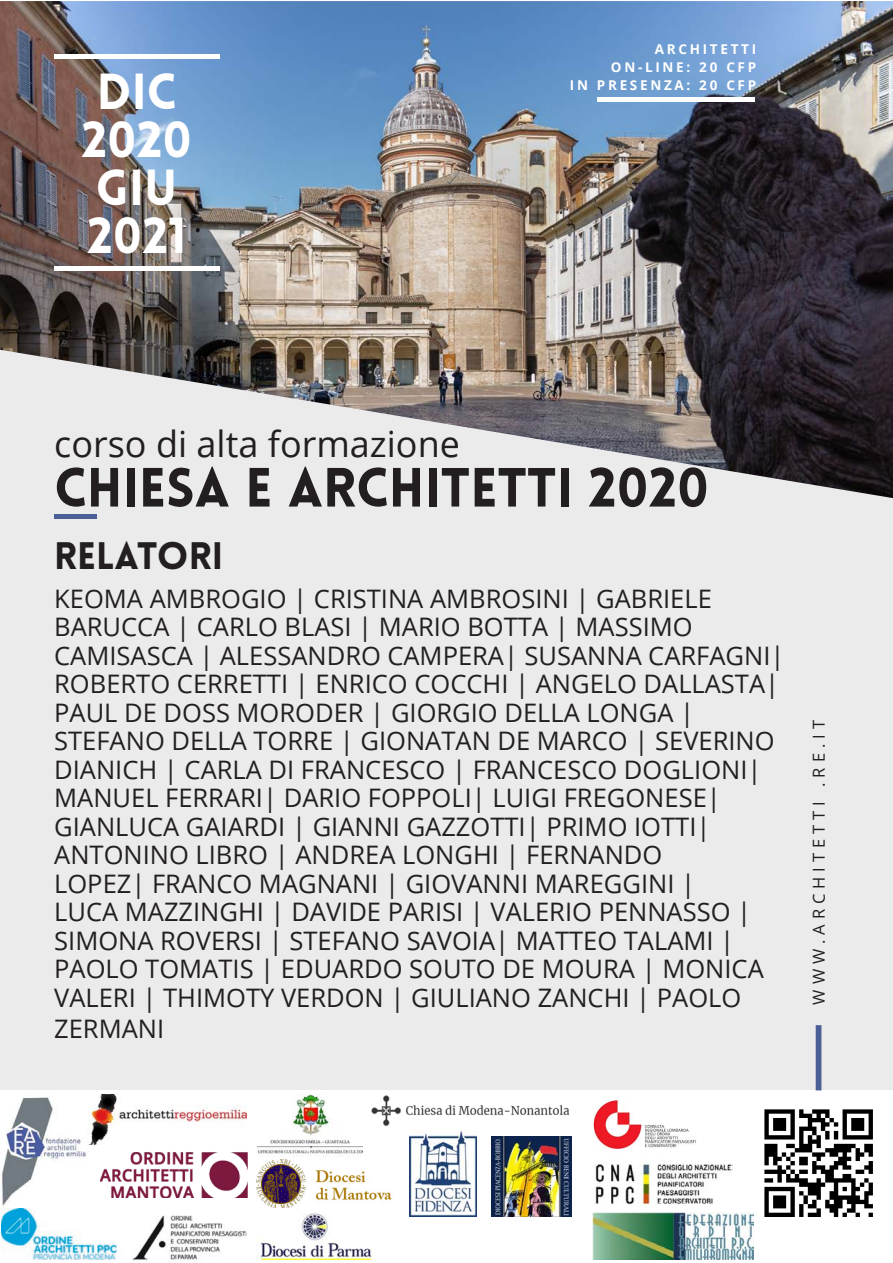
<style>
.page{position:relative;width:893px;height:1263px;background:#fff}
.page>*{position:absolute;margin:0;border:0;box-sizing:border-box;transform-origin:0 0}
.t1{font:900 54px "Lovelo";color:#231f20}
.t2{font:900 49.5px/48px "Lovelo";color:#fff;text-align:center}
.t3{font:900 37.5px "Lovelo";color:#231f20}
.t4{font:36px "Open Sans";color:#231f20}
.t5{font:25.5px/28.5px "Open Sans";color:#231f20}
.t6{font:16.5px "Open Sans";letter-spacing:.3em;color:#231f20}
.t7{font:700 13.5px/18px "Open Sans";letter-spacing:.2em;color:#fff;text-align:right}
</style>
<div class="page">
<div style="left:0;top:4px;width:892px;height:1259px;background:#ebebec"></div>
<div style="left:0;top:1091px;width:892px;height:172px;background:#fff"></div>
<div style="left:816px;top:1025px;width:5px;height:65px;background:#4a5f96"></div>
<img style="left:592px;top:1212px;width:162px;height:47px">
<img style="left:595px;top:1164px;width:138px;height:41px">
<img style="left:2px;top:1097px;width:84px;height:111px">
<img style="left:764px;top:1109px;width:109px;height:108px">
<img style="left:100px;top:1152px;width:147px;height:45px">
<img style="left:133px;top:1215px;width:114px;height:46px">
<img style="left:593px;top:1100px;width:103px;height:49px">
<img style="left:258px;top:1214px;width:114px;height:45px">
<img style="left:257px;top:1160px;width:135px;height:48px">
<img style="left:371px;top:1095px;width:199px;height:31px">
<img style="left:88px;top:1094px;width:159px;height:51px">
<img style="left:409px;top:1130px;width:67px;height:86px">
<img style="left:491px;top:1136px;width:80px;height:80px">
<img style="left:258px;top:1094px;width:104px;height:63px">
<img style="left:1px;top:1208px;width:117px;height:52px">
<img style="left:0;top:1px;width:892px;height:497px">
<hr style="left:54px;top:514px;width:43px;height:4px;background:#4a5f96">
<hr style="left:597px;top:97px;width:158px;height:4px;background:#fff">
<hr style="left:54px;top:54px;width:165px;height:4px;background:#fff">
<hr style="left:54px;top:267px;width:165px;height:4px;background:#fff">
<h2 class="t2" style="left:81px;top:68px;width:112px">DIC<br>2020<br>GIU<br>2021</h2>
<p class="t7" style="left:570px;top:40px;width:188px">ARCHITETTI<br>ON-LINE: 20 CFP<br>IN PRESENZA: 20 CFP</p>
<h3 class="t4" style="left:54px;top:419px;width:407px">corso di alta formazione</h3>
<h1 class="t1" style="left:54px;top:454px;width:656px">CHIESA E ARCHITETTI 2020</h1>
<h3 class="t3" style="left:54px;top:532px;width:170px">RELATORI</h3>
<p class="t5" style="left:54px;top:584px;width:732px">KEOMA AMBROGIO | CRISTINA AMBROSINI | GABRIELE BARUCCA | CARLO BLASI | MARIO BOTTA | MASSIMO CAMISASCA | ALESSANDRO CAMPERA| SUSANNA CARFAGNI| ROBERTO CERRETTI | ENRICO COCCHI | ANGELO DALLASTA| PAUL DE DOSS MORODER | GIORGIO DELLA LONGA | STEFANO DELLA TORRE | GIONATAN DE MARCO | SEVERINO DIANICH | CARLA DI FRANCESCO | FRANCESCO DOGLIONI| MANUEL FERRARI| DARIO FOPPOLI| LUIGI FREGONESE| GIANLUCA GAIARDI | GIANNI GAZZOTTI| PRIMO IOTTI| ANTONINO LIBRO | ANDREA LONGHI | FERNANDO<br>LOPEZ| FRANCO MAGNANI | GIOVANNI MAREGGINI |<br>LUCA MAZZINGHI | DAVIDE PARISI | VALERIO PENNASSO | SIMONA ROVERSI | STEFANO SAVOIA| MATTEO TALAMI | PAOLO TOMATIS | EDUARDO SOUTO DE MOURA | MONICA VALERI | THIMOTY VERDON | GIULIANO ZANCHI | PAOLO</p>
<p class="t5" style="left:54px;top:1014px;width:112px">ZERMANI</p>
<p class="t6" style="left:807px;top:1005px;width:286px;rotate:-90deg">WWW.ARCHITETTI .RE.IT</p>
</div>
